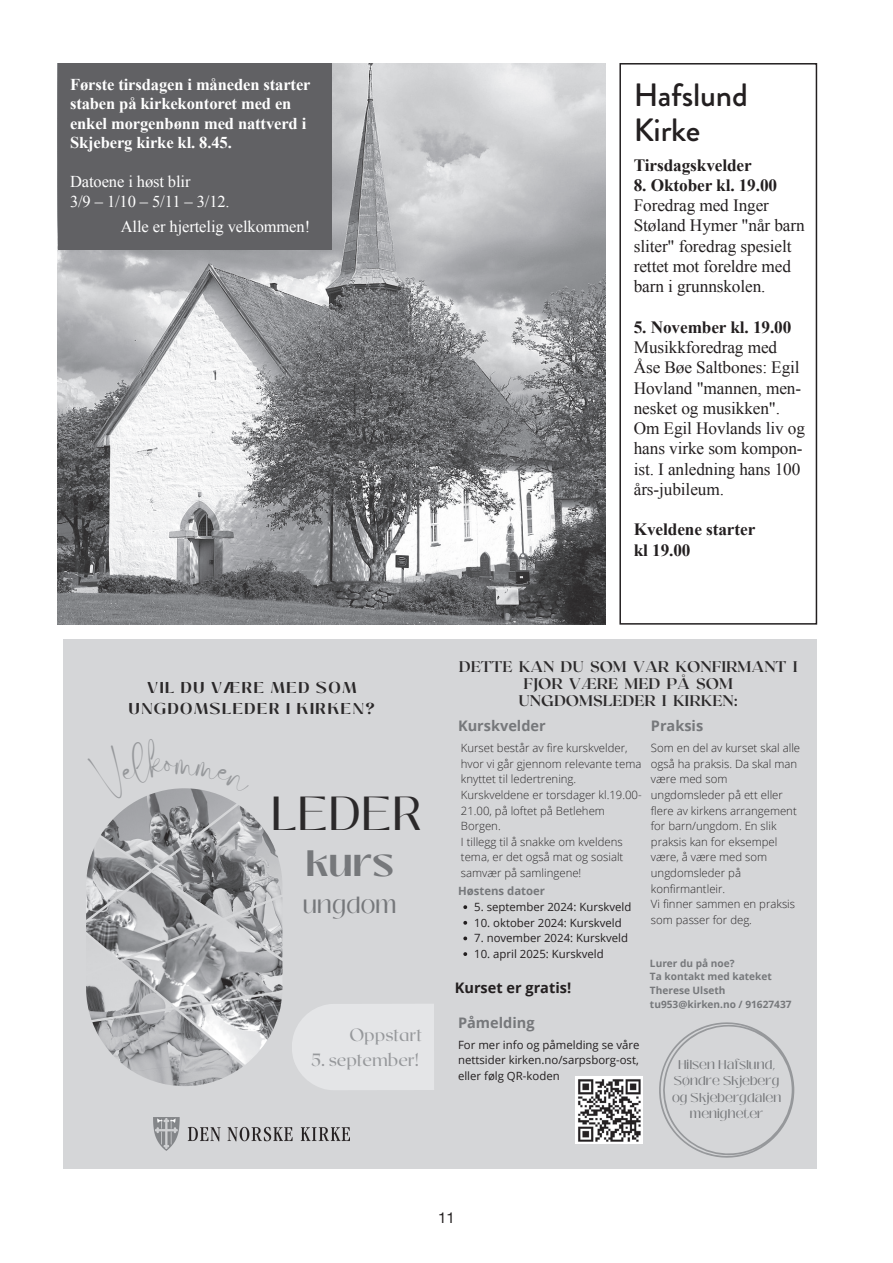
<style>
.page{position:relative;width:893px;height:1263px;background:#fff}
.page>*{position:absolute;margin:0;border:0;box-sizing:border-box;transform-origin:0 0}
.t1{font:47.7px "Black Mango";color:#2b292a}
.t2{font:700 36.6px "Black Mango";color:#76787b}
.t3{font:500 32.25px/34.5px "Brandon Grotesque";letter-spacing:-.005em;color:#231f20}
.t4{font:23.4px "Black Mango";color:#76787b}
.t5{font:17.7px "Roxborough CF";color:#96989b}
.t6{font:17.25px/20.2px "Times New Roman";letter-spacing:-.005em;color:#231f20}
.t7{font:700 17.25px/20.2px "Times New Roman";letter-spacing:-.005em;color:#231f20}
.t8{font:700 16.5px/19.5px "Times New Roman";letter-spacing:-.005em;color:#fff}
.t9{font:16.5px/19.5px "Times New Roman";letter-spacing:-.005em;color:#fff}
.t10{font:700 15.75px/20.9px "Black Mango";letter-spacing:.095em;color:#2b292a;text-align:center}
.t11{font:700 15.45px/17.1px "Roxborough CF";color:#2b292a;text-align:center}
.t12{font:15px "Helvetica Neue";color:#231f20}
.t13{font:700 14.55px "Open Sans";color:#76787b}
.t14{font:700 14.55px "Open Sans";color:#231f20}
.t15{font:12.6px/16.6px "Black Mango";color:#76787b;text-align:center}
.t16{font:300 11.4px/15.6px "Open Sans";color:#2b292a}
.t17{font:11.4px/15.6px "Open Sans";color:#231f20;text-align:justify}
.t18{font:700 11.4px "Open Sans";color:#76787b}
.t19{font:700 10.05px/13.8px "Open Sans";color:#76787b}
</style>
<div class="page">
<div style="left:619px;top:63px;width:198px;height:562px;border:2px solid #231f20"></div>
<div style="left:64px;top:639px;width:376px;height:530px;background:#d5d6d8"></div>
<img style="left:101px;top:803px;width:168px;height:34px">
<img style="left:86px;top:837px;width:196px;height:228px">
<img style="left:86px;top:935px;width:157px;height:151px">
<div style="left:292px;top:1004px;width:142px;height:86px;background:#e4e5e7"></div>
<img style="left:154px;top:1118px;width:196px;height:32px">
<div style="left:440px;top:639px;width:376px;height:530px;background:#d5d6d8"></div>
<svg style="left:659px;top:1022px;width:135px;height:135px"></svg>
<img style="left:575px;top:1076px;width:67px;height:67px">
<svg style="left:463px;top:905px;width:4px;height:4px"></svg>
<svg style="left:463px;top:921px;width:4px;height:4px"></svg>
<svg style="left:463px;top:936px;width:4px;height:4px"></svg>
<svg style="left:463px;top:952px;width:4px;height:4px"></svg>
<img style="left:58px;top:64px;width:547px;height:561px">
<div style="left:58px;top:63px;width:273px;height:186px;background:#616164"></div>
<svg style="left:133px;top:788px;width:102px;height:15px"></svg>
<h3 class="t8" style="left:70px;top:74px;width:242px">Første tirsdagen i måneden starter staben på kirkekontoret med en enkel morgenbønn med nattverd i<br>Skjeberg kirke kl. 8.45.</h3>
<h3 class="t9" style="left:70px;top:171px;width:161px">Datoene i høst blir<br>3/9 – 1/10 – 5/11 – 3/12.</h3>
<h3 class="t9" style="left:121px;top:216px;width:191px">Alle er hjertelig velkommen!</h3>
<h3 class="t3" style="left:634px;top:78px;width:116px">Hafslund<br>Kirke</h3>
<h3 class="t7" style="left:634px;top:154px;width:120px">Tirsdagskvelder</h3>
<h3 class="t7" style="left:634px;top:175px;width:145px">8. Oktober kl. 19.00</h3>
<h3 class="t6" style="left:634px;top:195px;width:172px">Foredrag med Inger<br>Støland Hymer "når barn sliter" foredrag spesielt rettet mot foreldre med barn i grunnskolen.</h3>
<h3 class="t7" style="left:634px;top:316px;width:159px">5. November kl. 19.00</h3>
<h3 class="t6" style="left:634px;top:337px;width:173px">Musikkforedrag med<br>Åse Bøe Saltbones: Egil<br>Hovland "mannen, men&shy;nesket og musikken".<br>Om Egil Hovlands liv og hans virke som kompon&shy;ist. I anledning hans 100 års-jubileum.</h3>
<h3 class="t7" style="left:634px;top:519px;width:123px">Kveldene starter kl 19.00</h3>
<h3 class="t10" style="left:129px;top:678px;width:247px">VIL DU VÆRE MED SOM<br>UNGDOMSLEDER I KIRKEN?</h3>
<h1 class="t1" style="left:271px;top:781px;width:153px">LEDER</h1>
<h2 class="t2" style="left:306px;top:838px;width:89px">kurs</h2>
<h3 class="t4" style="left:303px;top:889px;width:95px">ungdom</h3>
<h3 class="t5" style="left:349px;top:1024px;width:74px">Oppstart</h3>
<h3 class="t5" style="left:311px;top:1048px;width:109px">5. september!</h3>
<h3 class="t11" style="left:459px;top:658px;width:340px">DETTE KAN DU SOM VAR KONFIRMANT I<br>FJOR VÆRE MED PÅ SOM<br>UNGDOMSLEDER I KIRKEN:</h3>
<p class="t13" style="left:458px;top:716px;width:89px">Kurskvelder</p>
<p class="t16" style="left:461px;top:740px;width:182px">Kurset består av fire kurskvelder, hvor vi går gjennom relevante tema knyttet til ledertrening.<br>Kurskveldene er torsdager kl.19.00-<br>21.00, på loftet på Betlehem<br>Borgen.<br>I tillegg til å snakke om kveldens tema, er det også mat og sosialt samvær på samlingene!</p>
<p class="t13" style="left:651px;top:716px;width:54px">Praksis</p>
<p class="t16" style="left:651px;top:740px;width:151px">Som en del av kurset skal alle også ha praksis. Da skal man være med som ungdomsleder på ett eller flere av kirkens arrangement for barn/ungdom. En slik praksis kan for eksempel være, å være med som ungdomsleder på konfirmantleir.<br>Vi finner sammen en praksis som passer for deg.</p>
<p class="t18" style="left:458px;top:883px;width:89px">Høstens datoer</p>
<p class="t17" style="left:474px;top:899px;width:159px">5. september 2024: Kurskveld</p>
<p class="t17" style="left:474px;top:914px;width:149px">10. oktober 2024: Kurskveld</p>
<p class="t17" style="left:474px;top:930px;width:155px">7. november 2024: Kurskveld</p>
<p class="t17" style="left:474px;top:946px;width:131px">10. april 2025: Kurskveld</p>
<p class="t19" style="left:650px;top:956px;width:143px">Lurer du på noe?<br>Ta kontakt med kateket<br>Therese Ulseth tu953@kirken.no / 91627437</p>
<p class="t14" style="left:455px;top:977px;width:118px">Kurset er gratis!</p>
<p class="t13" style="left:458px;top:1012px;width:78px">Påmelding</p>
<p class="t17" style="left:458px;top:1036px;width:183px">For mer info og påmelding se våre nettsider kirken.no/sarpsborg-ost, eller følg QR-koden</p>
<p class="t15" style="left:672px;top:1056px;width:111px">Hilsen Hafslund,<br>Søndre Skjeberg og Skjebergdalen menigheter</p>
<h3 class="t12" style="left:438px;top:1207px;width:18px">11</h3>
</div>
